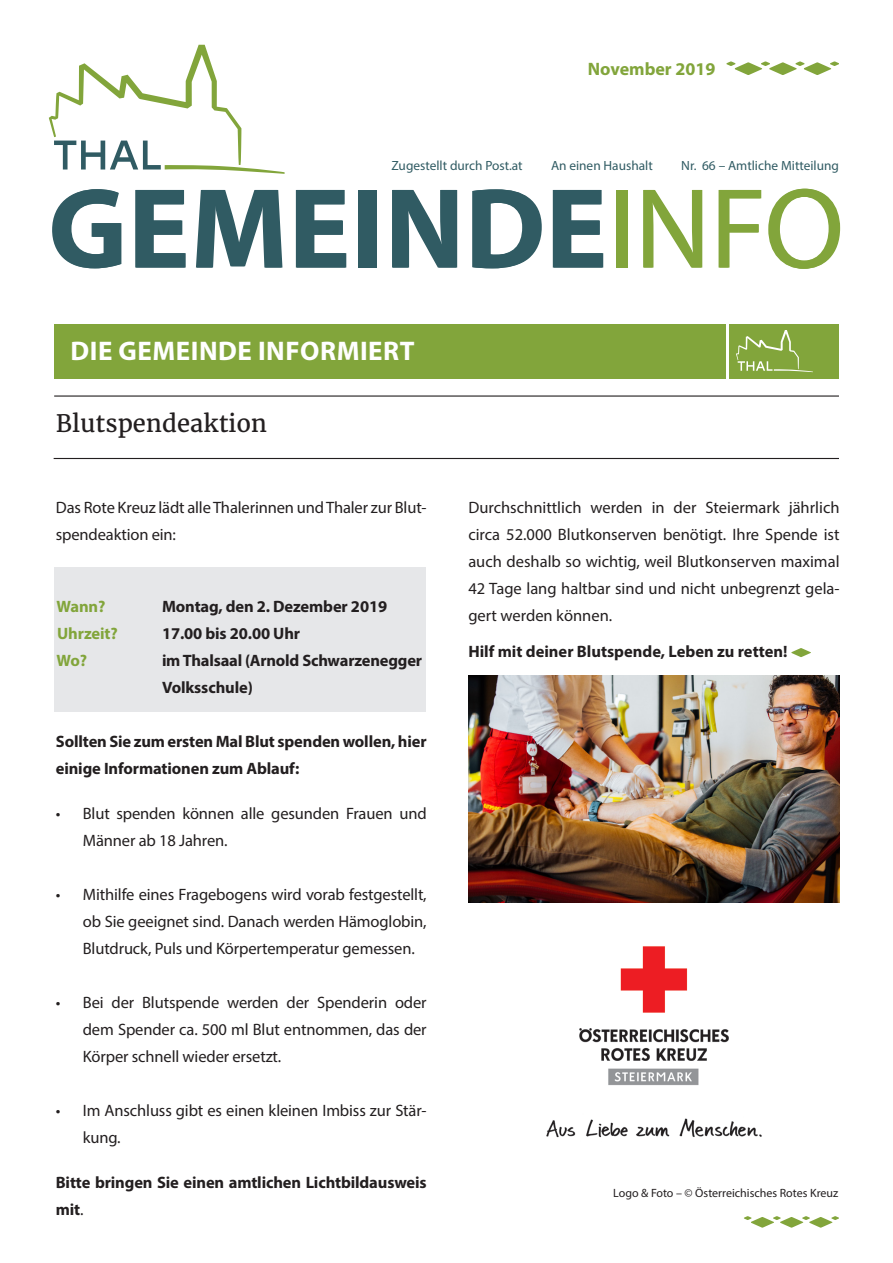
<style>
.page{position:relative;width:893px;height:1263px;background:#fff}
.page>*{position:absolute;margin:0;border:0;box-sizing:border-box;transform-origin:0 0}
.t1{font:700 115.05px "Myriad Pro";letter-spacing:.005em;color:#305b63}
.t2{font:700 27px "Myriad Pro";letter-spacing:.02em;color:#fff}
.t3{font:24px "Merriweather";color:#231f20}
.t4{font:700 18px "Myriad Pro";color:#82a53b}
.t5{font:16.5px/27px "Myriad Pro";letter-spacing:-.01em;color:#231f20}
.t6{font:700 16.5px/27px "Myriad Pro";letter-spacing:-.01em;color:#231f20}
.t7{font:700 16.5px "Myriad Pro";letter-spacing:-.01em;color:#82a53b}
.t8{font:13.35px "Myriad Pro";color:#305b63}
.t9{font:12px "Myriad Pro";color:#231f20}
.s1{font-weight:400;color:#82a53b}
.s2{font-weight:400}
</style>
<div class="page">
<svg style="left:744px;top:1216px;width:95px;height:11px"></svg>
<svg style="left:49px;top:45px;width:236px;height:129px"></svg>
<svg style="left:726px;top:62px;width:113px;height:13px"></svg>
<div style="left:54px;top:324px;width:672px;height:54px;background:#82a53b"></div>
<div style="left:729px;top:324px;width:110px;height:54px;background:#82a53b"></div>
<svg style="left:736px;top:330px;width:77px;height:42px"></svg>
<hr style="left:54px;top:395px;width:785px;height:2px;background:#231f20">
<hr style="left:54px;top:458px;width:785px;height:1px;background:#231f20">
<svg style="left:791px;top:648px;width:20px;height:9px"></svg>
<img style="left:546px;top:946px;width:216px;height:192px">
<img style="left:468px;top:675px;width:372px;height:227px">
<div style="left:54px;top:567px;width:371px;height:144px;background:#e6e7e9"></div>
<p class="t4" style="left:588px;top:57px;width:129px">November 2019</p>
<p class="t8" style="left:391px;top:157px;width:133px">Zugestellt durch Post.at</p>
<p class="t8" style="left:551px;top:157px;width:103px">An einen Haushalt</p>
<p class="t8" style="left:681px;top:157px;width:159px">Nr. 66 – Amtliche Mitteilung</p>
<h1 class="t1" style="left:48px;top:154px;width:798px">GEMEINDE<span class="s1">INFO</span></h1>
<h2 class="t2" style="left:71px;top:333px;width:345px">DIE GEMEINDE INFORMIERT</h2>
<h2 class="t2" style="left:257px;top:333px;width:178px">THAL SUCH ...</h2>
<h3 class="t3" style="left:56px;top:408px;width:213px">Blutspendeaktion</h3>
<p class="t5" style="left:56px;top:494px;width:372px">Das Rote Kreuz lädt alle Thalerinnen und Thaler zur Blut&shy;spendeaktion ein:</p>
<p class="t7" style="left:57px;top:596px;width:50px">Wann?</p>
<p class="t6" style="left:162px;top:592px;width:227px">Montag, den 2. Dezember 2019</p>
<p class="t7" style="left:57px;top:623px;width:62px">Uhrzeit?</p>
<p class="t6" style="left:162px;top:619px;width:140px">17.00 bis 20.00 Uhr</p>
<p class="t7" style="left:57px;top:650px;width:32px">Wo?</p>
<p class="t6" style="left:162px;top:646px;width:262px">im Thalsaal (Arnold Schwarzenegger<br>Volksschule)</p>
<p class="t6" style="left:56px;top:727px;width:372px">Sollten Sie zum ersten Mal Blut spenden wollen, hier einige Informationen zum Ablauf:</p>
<p class="t5" style="left:83px;top:800px;width:345px;text-indent:-27px">• Blut spenden können alle gesunden Frauen und<br>Männer ab 18 Jahren.</p>
<p class="t5" style="left:83px;top:881px;width:345px;text-align:justify;text-indent:-27px">• Mithilfe eines Fragebogens wird vorab festgestellt, ob Sie geeignet sind. Danach werden Hämoglobin, Blutdruck, Puls und Körpertemperatur gemessen.</p>
<p class="t5" style="left:83px;top:989px;width:345px;text-align:justify;text-indent:-27px">• Bei der Blutspende werden der Spenderin oder dem Spender ca. 500 ml Blut entnommen, das der Körper schnell wieder ersetzt.</p>
<p class="t5" style="left:83px;top:1097px;width:345px;text-indent:-27px">• Im Anschluss gibt es einen kleinen Imbiss zur Stär&shy;kung.</p>
<p class="t6" style="left:56px;top:1168px;width:372px">Bitte bringen Sie einen amtlichen Lichtbildausweis mit<span class="s2">.</span></p>
<p class="t5" style="left:468px;top:494px;width:373px;text-align:justify">Durchschnittlich werden in der Steiermark jährlich circa 52.000 Blutkonserven benötigt. Ihre Spende ist auch deshalb so wichtig, weil Blutkonserven maximal 42 Tage lang haltbar sind und nicht unbegrenzt gela&shy;gert werden können.</p>
<p class="t6" style="left:468px;top:637px;width:321px">Hilf mit deiner Blutspende, Leben zu retten!</p>
<p class="t9" style="left:613px;top:1186px;width:226px">Logo &amp; Foto – © Österreichisches Rotes Kreuz</p>
</div>
